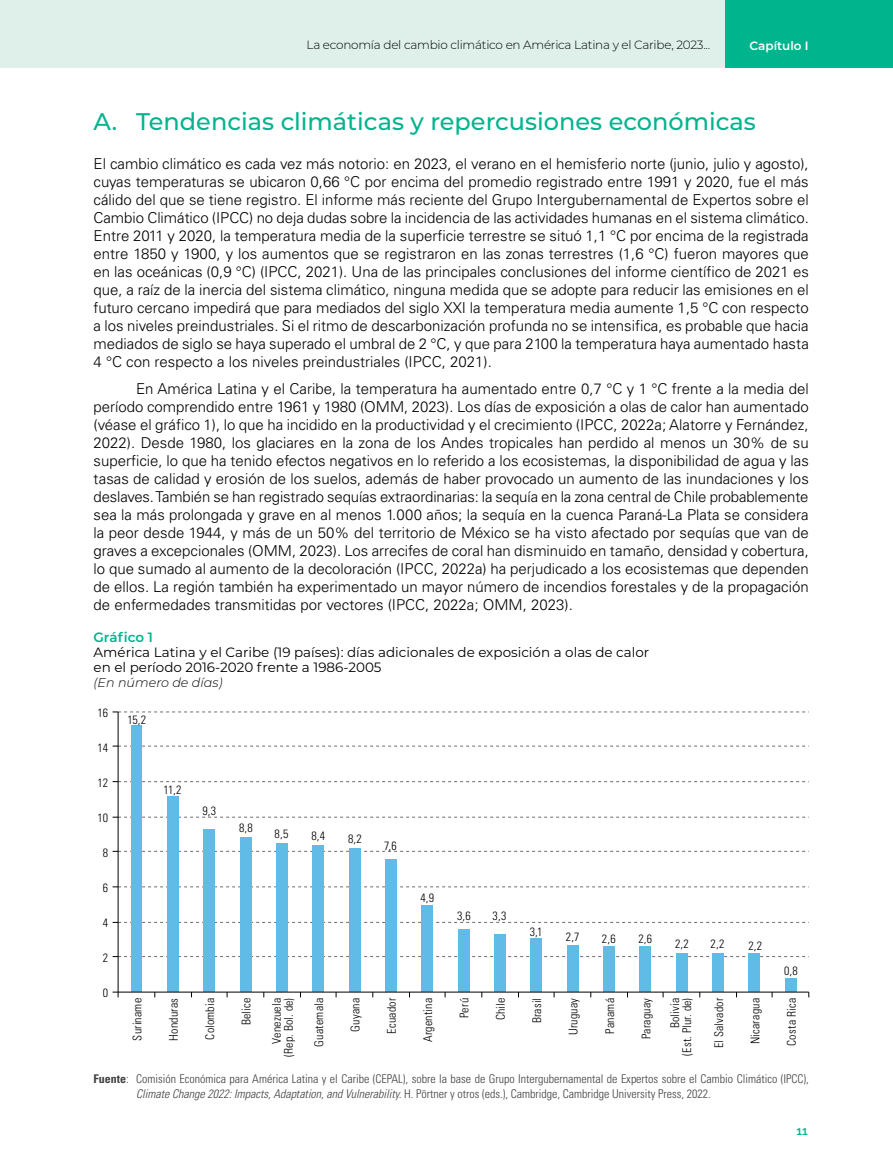
<style>
.page{position:relative;width:893px;height:1170px;background:#fff}
.page>*{position:absolute;margin:0;border:0;box-sizing:border-box;transform-origin:0 0}
.t1{font:500 24px "Montserrat";color:#00b48d}
.t2{font:300 15px/18px "Univers LT Std";color:#000;text-align:justify}
.t3{font:13.5px/15px "Montserrat";color:#000}
.t4{font:600 13.5px "Montserrat";color:#00b48d}
.t5{font:italic 300 12.75px "Montserrat";color:#000}
.t6{font:300 condensed 12px/14.2px "Univers LT Std";color:#414042}
.t7{font:300 condensed 12px/12px "Univers LT Std";letter-spacing:.015em;color:#000;text-align:right}
.t8{font:300 12px "Montserrat";letter-spacing:-.02em;color:#000}
.t9{font:600 12px "Montserrat";color:#fff}
.t10{font:600 12px "Raleway";color:#00b48d}
.s1{font-weight:700}
.s2{font-style:italic}
</style>
<div class="page">
<div style="left:724px;top:0;width:169px;height:68px;background:#00b48d"></div>
<div style="left:0;top:0;width:724px;height:68px;background:#def0e9"></div>
<div style="left:131px;top:725px;width:11px;height:266px;background:#60bbe7"></div>
<div style="left:167px;top:796px;width:11px;height:195px;background:#60bbe7"></div>
<div style="left:203px;top:829px;width:12px;height:162px;background:#60bbe7"></div>
<div style="left:240px;top:837px;width:12px;height:154px;background:#60bbe7"></div>
<div style="left:276px;top:842px;width:11px;height:149px;background:#60bbe7"></div>
<div style="left:312px;top:845px;width:12px;height:146px;background:#60bbe7"></div>
<div style="left:349px;top:848px;width:12px;height:143px;background:#60bbe7"></div>
<div style="left:385px;top:859px;width:11px;height:132px;background:#60bbe7"></div>
<div style="left:421px;top:905px;width:12px;height:86px;background:#60bbe7"></div>
<div style="left:458px;top:929px;width:12px;height:62px;background:#60bbe7"></div>
<div style="left:494px;top:934px;width:11px;height:57px;background:#60bbe7"></div>
<div style="left:530px;top:938px;width:12px;height:53px;background:#60bbe7"></div>
<div style="left:567px;top:945px;width:12px;height:46px;background:#60bbe7"></div>
<div style="left:603px;top:946px;width:11px;height:45px;background:#60bbe7"></div>
<div style="left:639px;top:946px;width:12px;height:45px;background:#60bbe7"></div>
<div style="left:676px;top:953px;width:12px;height:38px;background:#60bbe7"></div>
<div style="left:712px;top:953px;width:11px;height:38px;background:#60bbe7"></div>
<div style="left:748px;top:953px;width:12px;height:38px;background:#60bbe7"></div>
<div style="left:785px;top:978px;width:12px;height:13px;background:#60bbe7"></div>
<hr style="left:118px;top:712px;width:1px;height:280px;background:#000">
<svg style="left:113px;top:711px;width:696px;height:1px"></svg>
<svg style="left:113px;top:745px;width:696px;height:1px"></svg>
<svg style="left:113px;top:781px;width:696px;height:1px"></svg>
<svg style="left:113px;top:816px;width:696px;height:1px"></svg>
<svg style="left:113px;top:850px;width:696px;height:2px"></svg>
<svg style="left:113px;top:886px;width:696px;height:1px"></svg>
<svg style="left:113px;top:921px;width:696px;height:2px"></svg>
<svg style="left:113px;top:956px;width:696px;height:1px"></svg>
<hr style="left:118px;top:991px;width:691px;height:1px;background:#000">
<svg style="left:113px;top:991px;width:6px;height:6px"></svg>
<p class="t8" style="left:307px;top:37px;width:405px">La economía del cambio climático en América Latina y el Caribe, 2023...</p>
<p class="t9" style="left:749px;top:38px;width:61px">Capítulo I</p>
<h1 class="t1" style="left:94px;top:104px;width:664px">A. Tendencias climáticas y repercusiones económicas</h1>
<p class="t2" style="left:94px;top:154px;width:717px">El cambio climático es cada vez más notorio: en 2023, el verano en el hemisferio norte (junio, julio y agosto), cuyas temperaturas se ubicaron 0,66 °C por encima del promedio registrado entre 1991 y 2020, fue el más cálido del que se tiene registro. El informe más reciente del Grupo Intergubernamental de Expertos sobre el Cambio Climático (IPCC) no deja dudas sobre la incidencia de las actividades humanas en el sistema climático.<br>Entre 2011 y 2020, la temperatura media de la superficie terrestre se situó 1,1 °C por encima de la registrada entre 1850 y 1900, y los aumentos que se registraron en las zonas terrestres (1,6 °C) fueron mayores que en las oceánicas (0,9 °C) (IPCC, 2021). Una de las principales conclusiones del informe científico de 2021 es que, a raíz de la inercia del sistema climático, ninguna medida que se adopte para reducir las emisiones en el futuro cercano impedirá que para mediados del siglo XXI la temperatura media aumente 1,5 °C con respecto a los niveles preindustriales. Si el ritmo de descarbonización profunda no se intensifica, es probable que hacia mediados de siglo se haya superado el umbral de 2 °C, y que para 2100 la temperatura haya aumentado hasta 4 °C con respecto a los niveles preindustriales (IPCC, 2021).</p>
<p class="t2" style="left:94px;top:379px;width:717px;text-indent:43px">En América Latina y el Caribe, la temperatura ha aumentado entre 0,7 °C y 1 °C frente a la media del período comprendido entre 1961 y 1980 (OMM, 2023). Los días de exposición a olas de calor han aumentado (véase el gráfico 1), lo que ha incidido en la productividad y el crecimiento (IPCC, 2022a; Alatorre y Fernández, 2022). Desde 1980, los glaciares en la zona de los Andes tropicales han perdido al menos un 30% de su superficie, lo que ha tenido efectos negativos en lo referido a los ecosistemas, la disponibilidad de agua y las tasas de calidad y erosión de los suelos, además de haber provocado un aumento de las inundaciones y los deslaves. También se han registrado sequías extraordinarias: la sequía en la zona central de Chile probablemente sea la más prolongada y grave en al menos 1.000 años; la sequía en la cuenca Paraná-La Plata se considera la peor desde 1944, y más de un 50% del territorio de México se ha visto afectado por sequías que van de graves a excepcionales (OMM, 2023). Los arrecifes de coral han disminuido en tamaño, densidad y cobertura, lo que sumado al aumento de la decoloración (IPCC, 2022a) ha perjudicado a los ecosistemas que dependen de ellos. La región también ha experimentado un mayor número de incendios forestales y de la propagación de enfermedades transmitidas por vectores (IPCC, 2022a; OMM, 2023).</p>
<p class="t4" style="left:94px;top:627px;width:61px">Gráfico 1</p>
<p class="t3" style="left:94px;top:644px;width:557px">América Latina y el Caribe (19 países): días adicionales de exposición a olas de calor en el período 2016-2020 frente a 1986-2005</p>
<p class="t5" style="left:94px;top:674px;width:131px">(En número de días)</p>
<p class="t7" style="left:127px;top:714px;width:20px">15,2</p>
<p class="t7" style="left:98px;top:706px;width:12px">16</p>
<p class="t7" style="left:98px;top:741px;width:12px">14</p>
<p class="t7" style="left:98px;top:776px;width:12px">12</p>
<p class="t7" style="left:98px;top:811px;width:12px">10</p>
<p class="t7" style="left:103px;top:846px;width:7px">8</p>
<p class="t7" style="left:103px;top:881px;width:7px">6</p>
<p class="t7" style="left:103px;top:916px;width:7px">4</p>
<p class="t7" style="left:103px;top:951px;width:7px">2</p>
<p class="t7" style="left:164px;top:783px;width:19px">11,2</p>
<p class="t7" style="left:202px;top:804px;width:15px">9,3</p>
<p class="t7" style="left:239px;top:821px;width:15px">8,8</p>
<p class="t7" style="left:275px;top:827px;width:15px">8,5</p>
<p class="t7" style="left:311px;top:829px;width:15px">8,4</p>
<p class="t7" style="left:348px;top:832px;width:15px">8,2</p>
<p class="t7" style="left:384px;top:839px;width:14px">7,6</p>
<p class="t7" style="left:420px;top:891px;width:15px">4,9</p>
<p class="t7" style="left:457px;top:909px;width:15px">3,6</p>
<p class="t7" style="left:493px;top:909px;width:15px">3,3</p>
<p class="t7" style="left:530px;top:925px;width:14px">3,1</p>
<p class="t7" style="left:566px;top:931px;width:15px">2,7</p>
<p class="t7" style="left:602px;top:933px;width:15px">2,6</p>
<p class="t7" style="left:638px;top:933px;width:15px">2,6</p>
<p class="t7" style="left:675px;top:937px;width:15px">2,2</p>
<p class="t7" style="left:711px;top:937px;width:15px">2,2</p>
<p class="t7" style="left:748px;top:940px;width:15px">2,2</p>
<p class="t7" style="left:784px;top:964px;width:15px">0,8</p>
<p class="t7" style="left:103px;top:987px;width:7px">0</p>
<p class="t7" style="left:131px;top:1040px;width:44px;rotate:-90deg">Suriname</p>
<p class="t7" style="left:168px;top:1040px;width:44px;rotate:-90deg">Honduras</p>
<p class="t7" style="left:204px;top:1039px;width:43px;rotate:-90deg">Colombia</p>
<p class="t7" style="left:240px;top:1025px;width:29px;rotate:-90deg">Belice</p>
<p class="t7" style="left:271px;top:1056px;width:60px;rotate:-90deg">Venezuela (Rep. Bol. de)</p>
<p class="t7" style="left:313px;top:1046px;width:50px;rotate:-90deg">Guatemala</p>
<p class="t7" style="left:349px;top:1031px;width:35px;rotate:-90deg">Guyana</p>
<p class="t7" style="left:386px;top:1033px;width:37px;rotate:-90deg">Ecuador</p>
<p class="t7" style="left:422px;top:1042px;width:46px;rotate:-90deg">Argentina</p>
<p class="t7" style="left:458px;top:1018px;width:22px;rotate:-90deg">Perú</p>
<p class="t7" style="left:495px;top:1020px;width:24px;rotate:-90deg">Chile</p>
<p class="t7" style="left:531px;top:1023px;width:27px;rotate:-90deg">Brasil</p>
<p class="t7" style="left:567px;top:1035px;width:39px;rotate:-90deg">Uruguay</p>
<p class="t7" style="left:604px;top:1033px;width:37px;rotate:-90deg">Panamá</p>
<p class="t7" style="left:640px;top:1039px;width:43px;rotate:-90deg">Paraguay</p>
<p class="t7" style="left:669px;top:1055px;width:59px;rotate:-90deg">Bolivia<br>(Est. Plur. de)</p>
<p class="t7" style="left:713px;top:1048px;width:52px;rotate:-90deg">El Salvador</p>
<p class="t7" style="left:749px;top:1043px;width:47px;rotate:-90deg">Nicaragua</p>
<p class="t7" style="left:785px;top:1045px;width:49px;rotate:-90deg">Costa Rica</p>
<p class="t6" style="left:136px;top:1071px;width:674px;text-indent:-43px"><span class="s1">Fuente</span>: Comisión Económica para América Latina y el Caribe (CEPAL), sobre la base de Grupo Intergubernamental de Expertos sobre el Cambio Climático (IPCC),<br><span class="s2">Climate Change 2022: Impacts, Adaptation, and Vulnerability.</span> H. Pörtner y otros (eds.), Cambridge, Cambridge University Press, 2022.</p>
<p class="t10" style="left:797px;top:1123px;width:13px">11</p>
</div>
